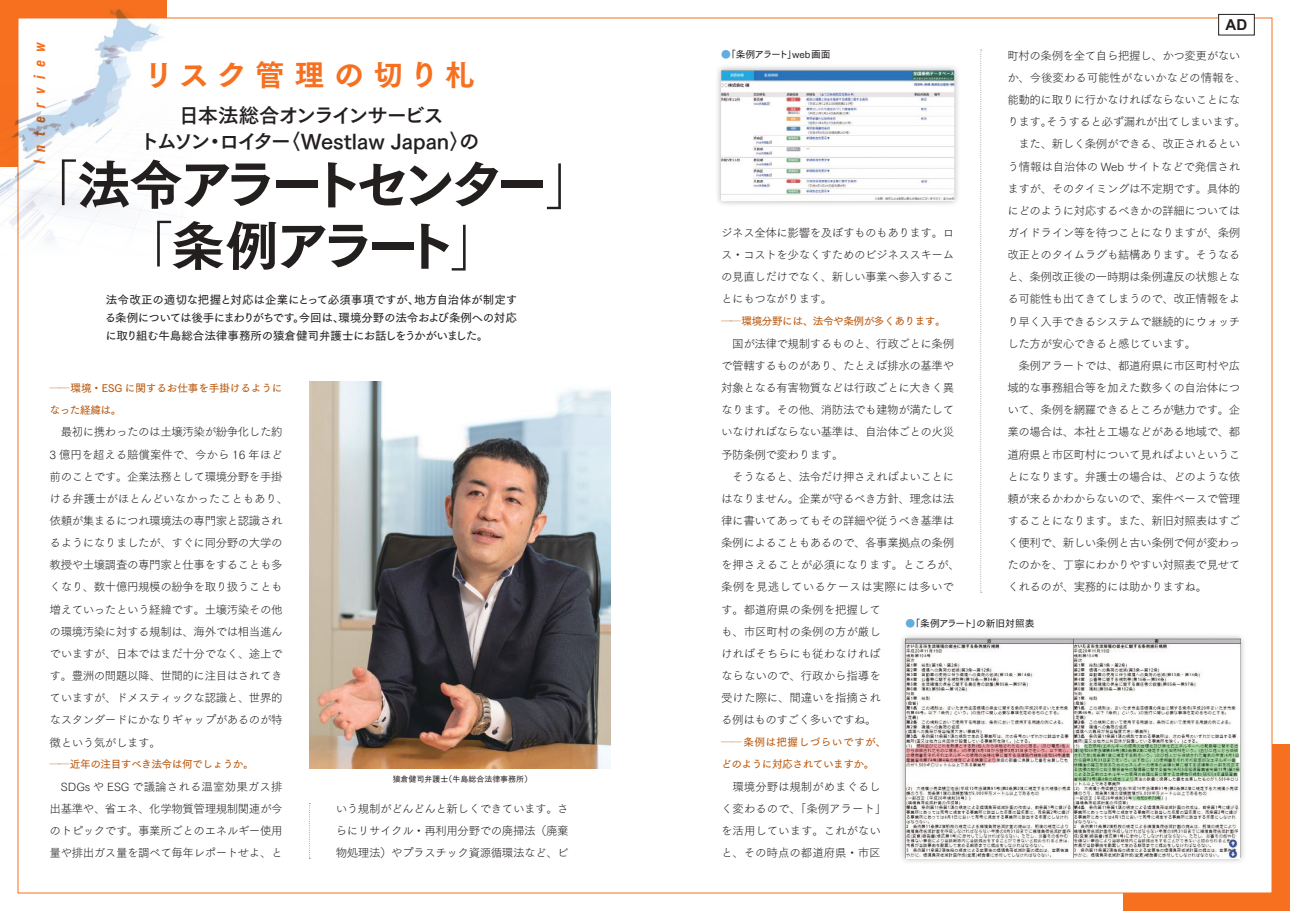
<style>
.page{position:relative;width:1290px;height:911px;background:#fff}
.page>*{position:absolute;margin:0;border:0;box-sizing:border-box;transform-origin:0 0}
.t1{font:53px/61.4px "Tsuku Go Pro E";letter-spacing:-.125em;color:#241f1f;text-align:center}
.t2{font:29.5px "Tsuku Go Pro E";letter-spacing:.28em;color:#f67020}
.t3{font:20.38px/26.6px "Tsuku Go Pro B";letter-spacing:-.05em;color:#241f1f;text-align:center}
.t4{font:italic 700 16px "URWDIN Cond";color:#f67020}
.t5{font:700 15px "Arial MT Pro";color:#241f1f}
.t6{font:11.5px/22.1px "Tsuku Go Pro L";letter-spacing:-.04em;color:#241f1f}
.t7{font:11.5px/17.8px "Tsuku Go Pro D";letter-spacing:-.025em;color:#241f1f;text-align:justify}
.t8{font:11.5px/22.1px "Tsuku Go Pro L";letter-spacing:-.01em;color:#241f1f}
.t9{font:10.62px/22.1px "Tsuku Go Pro D";letter-spacing:-.04em;color:#b9560a}
.t10{font:10.62px/22.1px "Tsuku Go Pro D";letter-spacing:-.01em;color:#b9560a}
.t11{font:9.75px "Tsuku Go Pro D";color:#241f1f}
.t12{font:8px "Tsuku Go Pro D";color:#241f1f}
.s1{font-family:"Tsuku Go Pro L"}
.s2{color:#63acde}
</style>
<div class="page">
<div style="left:1123px;top:744px;width:167px;height:167px;background:#f67020"></div>
<div style="left:18px;top:18px;width:1254px;height:875px;background:#fff"></div>
<img style="left:0;top:0;width:195px;height:259px">
<svg style="left:309px;top:803px;width:1px;height:56px"></svg>
<div style="left:1218px;top:14px;width:36px;height:21px;border:1px solid #241f1f"></div>
<svg style="left:980px;top:50px;width:2px;height:543px"></svg>
<img style="left:309px;top:382px;width:301px;height:386px">
<div style="left:715px;top:64px;width:245px;height:144px;background:#241f1f;opacity:.35"></div>
<img style="left:721px;top:70px;width:233px;height:131px">
<div style="left:899px;top:632px;width:347px;height:233px;background:#241f1f;opacity:.35"></div>
<img style="left:905px;top:639px;width:335px;height:218px">
<h3 class="t4" style="left:29px;top:164px;width:124px;rotate:-90deg">Interview</h3>
<h2 class="t2" style="left:144px;top:49px;width:332px">リスク管理の切り札</h2>
<h3 class="t3" style="left:139px;top:99px;width:342px">日本法総合オンラインサービス<br>トムソン・ロイター〈Westlaw Japan〉の</h3>
<h1 class="t1" style="left:25px;top:148px;width:573px"><span class="s1">「</span>法令アラートセンター<span class="s1">」「</span>条例アラート<span class="s1">」</span></h1>
<p class="t7" style="left:105px;top:290px;width:414px">法令改正の適切な把握と対応は企業にとって必須事項ですが、地方自治体が制定する条例については後手にまわりがちです。今回は、環境分野の法令および条例への対応に取り組む牛島総合法律事務所の猿倉健司弁護士にお話しをうかがいました。</p>
<p class="t10" style="left:50px;top:375px;width:234px"><span class="s1">──</span>環境・ESG に関するお仕事を手掛けるようになった経緯は。</p>
<p class="t6" style="left:50px;top:420px;width:240px">　最初に携わったのは土壌汚染が紛争化した約<br>3 億円を超える賠償案件で、今から 16 年ほど前のことです。企業法務として環境分野を手掛ける弁護士がほとんどいなかったこともあり、依頼が集まるにつれ環境法の専門家と認識されるようになりましたが、すぐに同分野の大学の教授や土壌調査の専門家と仕事をすることも多くなり、数十億円規模の紛争を取り扱うことも増えていったという経緯です。土壌汚染その他の環境汚染に対する規制は、海外では相当進んでいますが、日本ではまだ十分でなく、途上です。豊洲の問題以降、世間的に注目はされてきていますが、ドメスティックな認識と、世界的なスタンダードにかなりギャップがあるのが特徴という気がします。</p>
<p class="t9" style="left:50px;top:752px;width:206px"><span class="s1">──</span>近年の注目すべき法令は何でしょうか。</p>
<p class="t6" style="left:50px;top:774px;width:234px;text-align:justify">　SDGs や ESG で議論される温室効果ガス排出基準や、省エネ、化学物質管理規制関連が今のトピックです。事業所ごとのエネルギー使用量や排出ガス量を調べて毎年レポートせよ、と</p>
<p class="t12" style="left:393px;top:772px;width:141px">猿倉健司弁護士（牛島総合法律事務所）</p>
<p class="t6" style="left:336px;top:796px;width:235px;text-align:justify">いう規制がどんどんと新しくできています。さらにリサイクル・再利用分野での廃掃法（廃棄物処理法）やプラスチック資源循環法など、ビ</p>
<h3 class="t5" style="left:1225px;top:16px;width:23px">AD</h3>
<p class="t11" style="left:721px;top:46px;width:111px"><span class="s2">●</span>「条例アラート」web画面</p>
<p class="t6" style="left:1007px;top:43px;width:240px">町村の条例を全て自ら把握し、かつ変更がないか、今後変わる可能性がないかなどの情報を、能動的に取りに行かなければならないことになります。そうすると必ず漏れが出てしまいます。　また、新しく条例ができる、改正されるという情報は自治体の Web サイトなどで発信されますが、そのタイミングは不定期です。具体的にどのように対応するべきかの詳細についてはガイドライン等を待つことになりますが、条例改正とのタイムラグも結構あります。そうなると、条例改正後の一時期は条例違反の状態となる可能性も出てきてしまうので、改正情報をより早く入手できるシステムで継続的にウォッチした方が安心できると感じています。<br>　条例アラートでは、都道府県に市区町村や広域的な事務組合等を加えた数多くの自治体について、条例を網羅できるところが魅力です。企業の場合は、本社と工場などがある地域で、都道府県と市区町村について見ればよいということになります。弁護士の場合は、どのような依頼が来るかわからないので、案件ベースで管理することになります。また、新旧対照表はすごく便利で、新しい条例と古い条例で何が変わったのかを、丁寧にわかりやすい対照表で見せてくれるのが、実務的には助かりますね。</p>
<p class="t6" style="left:721px;top:220px;width:235px;text-align:justify">ジネス全体に影響を及ぼすものもあります。ロス・コストを少なくすためのビジネススキームの見直しだけでなく、新しい事業へ参入することにもつながります。</p>
<p class="t9" style="left:721px;top:309px;width:226px"><span class="s1">──</span>環境分野には、法令や条例が多くあります。</p>
<p class="t6" style="left:721px;top:331px;width:240px">　国が法律で規制するものと、行政ごとに条例で管轄するものがあり、たとえば排水の基準や対象となる有害物質などは行政ごとに大きく異なります。その他、消防法でも建物が満たしていなければならない基準は、自治体ごとの火災予防条例で変わります。<br>　そうなると、法令だけ押さえればよいことにはなりません。企業が守るべき方針、理念は法律に書いてあってもその詳細や従うべき基準は条例によることもあるので、各事業拠点の条例を押さえることが必須になります。ところが、条例を見逃しているケースは実際には多いです。都道府県の条例を把握して<br>も、市区町村の条例の方が厳し<br>ければそちらにも従わなければ<br>ならないので、行政から指導を<br>受けた際に、間違いを指摘され<br>る例はものすごく多いですね。</p>
<p class="t9" style="left:721px;top:730px;width:166px"><span class="s1">──</span>条例は把握しづらいですが、どのように対応されていますか。</p>
<p class="t8" style="left:721px;top:774px;width:167px">　環境分野は規制がめまぐるしく変わるので、「条例アラート」を活用しています。これがないと、その時点の都道府県・市区</p>
<p class="t11" style="left:905px;top:615px;width:130px"><span class="s2">●</span>「条例アラート」の新旧対照表</p>
</div>
